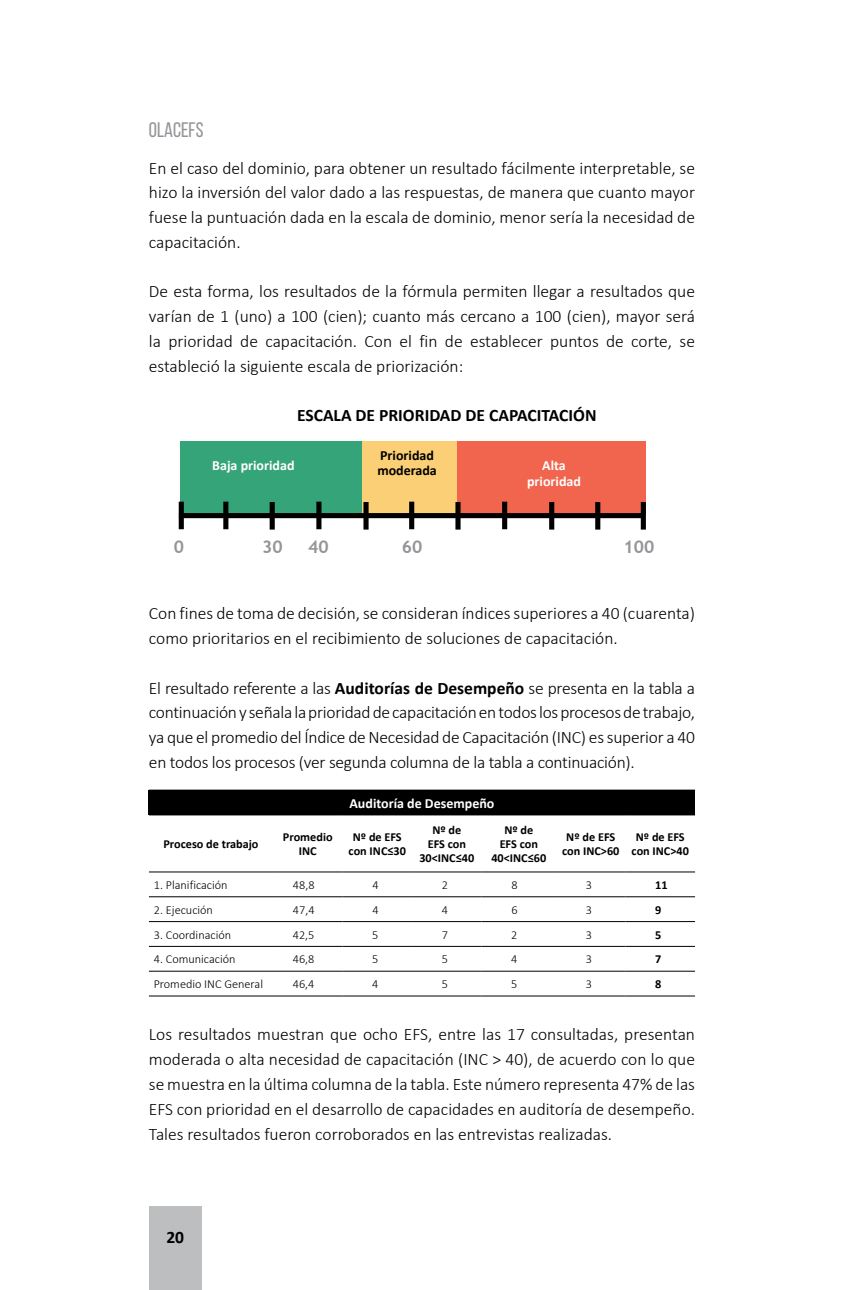
<style>
.page{position:relative;width:844px;height:1290px;background:#fff}
.page>*{position:absolute;margin:0;border:0;box-sizing:border-box;transform-origin:0 0}
.t1{font:21px "Bebas Neue";color:#939598}
.t2{font:300 17.5px/24.8px "Calibri";color:#000;text-align:justify}
.t3{font:700 17.5px "Calibri";color:#000}
.t4{font:700 17.5px "Trebuchet MS";color:#939598}
.t5{font:700 14px/15.4px "Calibri";color:#fff;text-align:center}
.t6{font:700 14px/15.4px "Calibri";color:#000}
.t7{font:700 12.25px/14px "Calibri";color:#000;text-align:center}
.t8{font:300 12.25px "Calibri";color:#000}
.s1{font-weight:700}
</style>
<div class="page">
<div style="left:149px;top:1206px;width:52px;height:84px;background:#bcbec0"></div>
<div style="left:179px;top:441px;width:187px;height:73px;background:#36a479"></div>
<div style="left:362px;top:441px;width:95px;height:73px;background:#facf75"></div>
<div style="left:457px;top:441px;width:188px;height:73px;background:#f1654e"></div>
<div style="left:223px;top:502px;width:5px;height:27px;background:#000"></div>
<div style="left:316px;top:502px;width:5px;height:27px;background:#000"></div>
<div style="left:269px;top:502px;width:6px;height:28px;background:#000"></div>
<div style="left:363px;top:502px;width:5px;height:28px;background:#000"></div>
<div style="left:409px;top:502px;width:5px;height:27px;background:#000"></div>
<div style="left:502px;top:502px;width:5px;height:27px;background:#000"></div>
<div style="left:455px;top:502px;width:5px;height:28px;background:#000"></div>
<div style="left:549px;top:502px;width:5px;height:28px;background:#000"></div>
<div style="left:595px;top:502px;width:5px;height:28px;background:#000"></div>
<div style="left:179px;top:513px;width:464px;height:5px;background:#000"></div>
<div style="left:640px;top:502px;width:5px;height:28px;background:#000"></div>
<div style="left:179px;top:502px;width:5px;height:27px;background:#000"></div>
<div style="left:149px;top:790px;width:545px;height:25px;background:#000"></div>
<hr style="left:149px;top:872px;width:124px;height:1px;background:#000">
<hr style="left:273px;top:872px;width:69px;height:1px;background:#000">
<hr style="left:342px;top:872px;width:70px;height:1px;background:#000">
<hr style="left:412px;top:872px;width:69px;height:1px;background:#000">
<hr style="left:481px;top:872px;width:75px;height:1px;background:#000">
<hr style="left:556px;top:872px;width:69px;height:1px;background:#000">
<hr style="left:625px;top:872px;width:69px;height:1px;background:#000">
<hr style="left:149px;top:896px;width:124px;height:1px;background:#000">
<hr style="left:273px;top:896px;width:69px;height:1px;background:#000">
<hr style="left:342px;top:896px;width:70px;height:1px;background:#000">
<hr style="left:412px;top:896px;width:69px;height:1px;background:#000">
<hr style="left:481px;top:896px;width:75px;height:1px;background:#000">
<hr style="left:556px;top:896px;width:69px;height:1px;background:#000">
<hr style="left:625px;top:896px;width:69px;height:1px;background:#000">
<hr style="left:149px;top:921px;width:124px;height:1px;background:#000">
<hr style="left:273px;top:921px;width:69px;height:1px;background:#000">
<hr style="left:342px;top:921px;width:70px;height:1px;background:#000">
<hr style="left:412px;top:921px;width:69px;height:1px;background:#000">
<hr style="left:481px;top:921px;width:75px;height:1px;background:#000">
<hr style="left:556px;top:921px;width:69px;height:1px;background:#000">
<hr style="left:625px;top:921px;width:69px;height:1px;background:#000">
<hr style="left:149px;top:946px;width:124px;height:1px;background:#000">
<hr style="left:273px;top:946px;width:69px;height:1px;background:#000">
<hr style="left:342px;top:946px;width:70px;height:1px;background:#000">
<hr style="left:412px;top:946px;width:69px;height:1px;background:#000">
<hr style="left:481px;top:946px;width:75px;height:1px;background:#000">
<hr style="left:556px;top:946px;width:69px;height:1px;background:#000">
<hr style="left:625px;top:946px;width:69px;height:1px;background:#000">
<hr style="left:149px;top:971px;width:124px;height:1px;background:#000">
<hr style="left:273px;top:971px;width:69px;height:1px;background:#000">
<hr style="left:342px;top:971px;width:70px;height:1px;background:#000">
<hr style="left:412px;top:971px;width:69px;height:1px;background:#000">
<hr style="left:481px;top:971px;width:75px;height:1px;background:#000">
<hr style="left:556px;top:971px;width:69px;height:1px;background:#000">
<hr style="left:625px;top:971px;width:69px;height:1px;background:#000">
<hr style="left:149px;top:996px;width:124px;height:1px;background:#000">
<hr style="left:273px;top:996px;width:69px;height:1px;background:#000">
<hr style="left:342px;top:996px;width:70px;height:1px;background:#000">
<hr style="left:412px;top:996px;width:69px;height:1px;background:#000">
<hr style="left:481px;top:996px;width:75px;height:1px;background:#000">
<hr style="left:556px;top:996px;width:69px;height:1px;background:#000">
<hr style="left:625px;top:996px;width:69px;height:1px;background:#000">
<p class="t1" style="left:149px;top:118px;width:56px">OLACEFS</p>
<p class="t2" style="left:149px;top:155px;width:547px">En el caso del dominio, para obtener un resultado fácilmente interpretable, se hizo la inversión del valor dado a las respuestas, de manera que cuanto mayor fuese la puntuación dada en la escala de dominio, menor sería la necesidad de capacitación.</p>
<p class="t2" style="left:149px;top:279px;width:547px">De esta forma, los resultados de la fórmula permiten llegar a resultados que varían de 1 (uno) a 100 (cien); cuanto más cercano a 100 (cien), mayor será la prioridad de capacitación. Con el fin de establecer puntos de corte, se estableció la siguiente escala de priorización:</p>
<p class="t3" style="left:297px;top:404px;width:301px">ESCALA DE PRIORIDAD DE CAPACITACIÓN</p>
<p class="t5" style="left:212px;top:458px;width:84px">Baja prioridad</p>
<p class="t5" style="left:527px;top:458px;width:55px">Alta prioridad</p>
<p class="t6" style="left:377px;top:447px;width:61px">Prioridad moderada</p>
<p class="t4" style="left:174px;top:535px;width:12px">0</p>
<p class="t4" style="left:262px;top:535px;width:22px">30</p>
<p class="t4" style="left:308px;top:535px;width:22px">40</p>
<p class="t4" style="left:402px;top:535px;width:22px">60</p>
<p class="t4" style="left:623px;top:535px;width:32px">100</p>
<p class="t2" style="left:149px;top:601px;width:547px">Con fines de toma de decisión, se consideran índices superiores a 40 (cuarenta) como prioritarios en el recibimiento de soluciones de capacitación.</p>
<p class="t2" style="left:149px;top:675px;width:547px">El resultado referente a las <span class="s1">Auditorías de Desempeño</span> se presenta en la tabla a continuación y señala la prioridad de capacitación en todos los procesos de trabajo, ya que el promedio del Índice de Necesidad de Capacitación (INC) es superior a 40 en todos los procesos (ver segunda columna de la tabla a continuación).</p>
<p class="t5" style="left:349px;top:795px;width:146px">Auditoría de Desempeño</p>
<p class="t7" style="left:163px;top:837px;width:97px">Proceso de trabajo</p>
<p class="t7" style="left:283px;top:830px;width:51px">Promedio<br>INC</p>
<p class="t7" style="left:348px;top:830px;width:59px">Nº de EFS con INC≤30</p>
<p class="t7" style="left:419px;top:823px;width:56px">Nº de<br>EFS con<br>30&lt;INC≤40</p>
<p class="t7" style="left:491px;top:823px;width:56px">Nº de<br>EFS con<br>40&lt;INC≤60</p>
<p class="t7" style="left:562px;top:830px;width:59px">Nº de EFS con INC&gt;60</p>
<p class="t7" style="left:631px;top:830px;width:59px">Nº de EFS con INC&gt;40</p>
<p class="t8" style="left:154px;top:877px;width:75px">1. Planificación</p>
<p class="t8" style="left:293px;top:877px;width:23px">48,8</p>
<p class="t8" style="left:372px;top:877px;width:8px">4</p>
<p class="t8" style="left:441px;top:877px;width:8px">2</p>
<p class="t8" style="left:511px;top:877px;width:8px">8</p>
<p class="t8" style="left:585px;top:877px;width:8px">3</p>
<p class="t7" style="left:655px;top:878px;width:14px">11</p>
<p class="t8" style="left:154px;top:902px;width:61px">2. Ejecución</p>
<p class="t8" style="left:293px;top:902px;width:23px">47,4</p>
<p class="t8" style="left:372px;top:902px;width:8px">4</p>
<p class="t8" style="left:441px;top:902px;width:8px">4</p>
<p class="t8" style="left:511px;top:902px;width:8px">6</p>
<p class="t8" style="left:585px;top:902px;width:8px">3</p>
<p class="t7" style="left:655px;top:903px;width:8px">9</p>
<p class="t8" style="left:154px;top:927px;width:79px">3. Coordinación</p>
<p class="t8" style="left:293px;top:927px;width:23px">42,5</p>
<p class="t8" style="left:372px;top:927px;width:8px">5</p>
<p class="t8" style="left:441px;top:927px;width:8px">7</p>
<p class="t8" style="left:511px;top:927px;width:8px">2</p>
<p class="t8" style="left:585px;top:927px;width:8px">3</p>
<p class="t7" style="left:655px;top:927px;width:8px">5</p>
<p class="t8" style="left:154px;top:952px;width:83px">4. Comunicación</p>
<p class="t8" style="left:293px;top:952px;width:23px">46,8</p>
<p class="t8" style="left:372px;top:952px;width:8px">5</p>
<p class="t8" style="left:441px;top:952px;width:8px">5</p>
<p class="t8" style="left:511px;top:952px;width:8px">4</p>
<p class="t8" style="left:585px;top:952px;width:8px">3</p>
<p class="t7" style="left:655px;top:952px;width:8px">7</p>
<p class="t8" style="left:154px;top:976px;width:111px">Promedio INC General</p>
<p class="t8" style="left:293px;top:976px;width:23px">46,4</p>
<p class="t8" style="left:372px;top:976px;width:8px">4</p>
<p class="t8" style="left:441px;top:976px;width:8px">5</p>
<p class="t8" style="left:511px;top:976px;width:8px">5</p>
<p class="t8" style="left:585px;top:976px;width:8px">3</p>
<p class="t7" style="left:655px;top:977px;width:8px">8</p>
<p class="t2" style="left:149px;top:1022px;width:547px">Los resultados muestran que ocho EFS, entre las 17 consultadas, presentan moderada o alta necesidad de capacitación (INC &gt; 40), de acuerdo con lo que se muestra en la última columna de la tabla. Este número representa 47% de las EFS con prioridad en el desarrollo de capacidades en auditoría de desempeño.<br>Tales resultados fueron corroborados en las entrevistas realizadas.</p>
<p class="t3" style="left:166px;top:1226px;width:19px">20</p>
</div>
